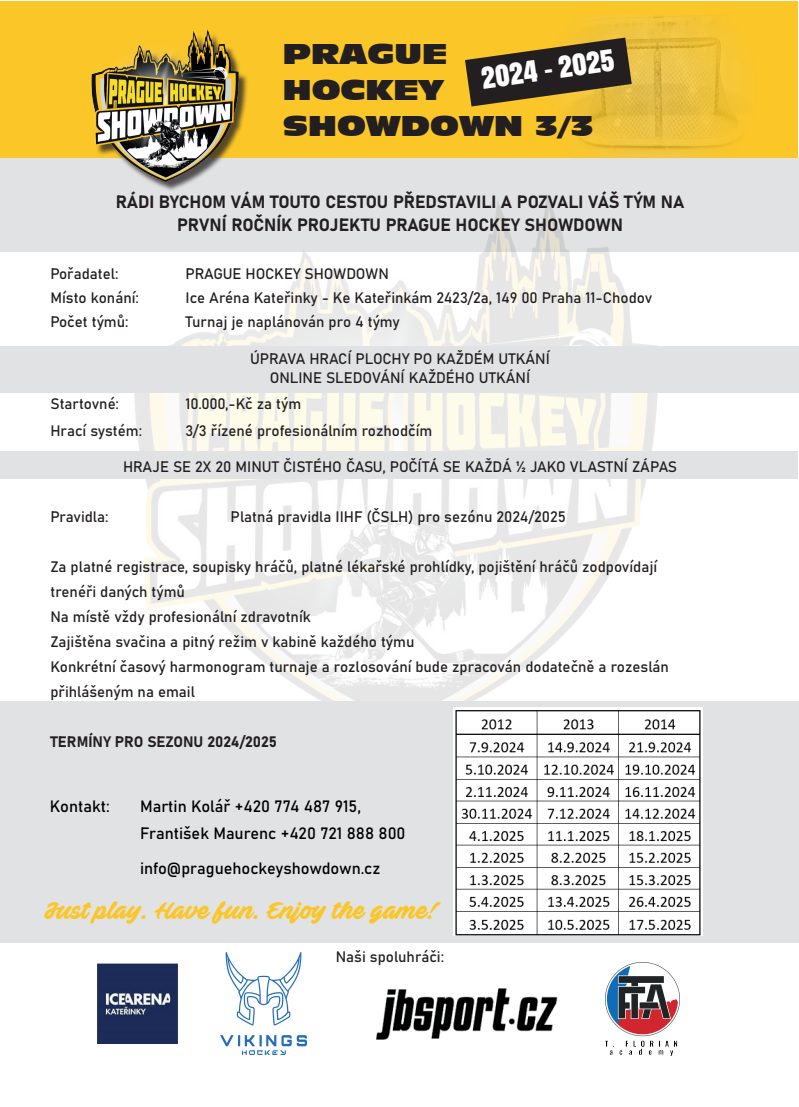
<style>
.page{position:relative;width:799px;height:1107px;background:#fff}
.page>*{position:absolute;margin:0;border:0;box-sizing:border-box;transform-origin:0 0}
.t1{font:27.5px "Anton";color:#fff}
.t2{font:26.62px/35.9px "Incised 901 BT Nord";color:#231f20}
.t3{font:23.75px "Ave Fedan PERSONALUSEONLY";color:#fac628}
.t4{font:17.5px/22.5px "Bahnschrift";color:#231f20;text-align:center}
.t5{font:16.25px/27.5px "Bahnschrift";color:#000}
.t6{font:15px/25px "Bahnschrift";color:#231f20;text-align:center}
</style>
<div class="page">
<div style="left:0;top:158px;width:798px;height:93px;background:#e1e2e4"></div>
<img style="left:34px;top:157px;width:723px;height:544px">
<div style="left:0;top:451px;width:797px;height:28px;background:#e1e2e4"></div>
<div style="left:1px;top:346px;width:797px;height:47px;background:#e1e2e4"></div>
<div style="left:1px;top:1px;width:797px;height:156px;background:#fac628"></div>
<div style="left:0;top:701px;width:797px;height:242px;background:#e1e2e4"></div>
<img style="left:63px;top:29px;width:203px;height:183px">
<img style="left:544px;top:15px;width:213px;height:143px">
<svg style="left:465px;top:38px;width:166px;height:68px"></svg>
<img style="left:453px;top:707px;width:249px;height:228px">
<img style="left:98px;top:963px;width:79px;height:80px">
<img style="left:376px;top:988px;width:182px;height:52px">
<img style="left:605px;top:962px;width:75px;height:93px">
<img style="left:221px;top:952px;width:85px;height:102px">
<h2 class="t2" style="left:283px;top:36px;width:312px">PRAGUE<br>HOCKEY<br>SHOWDOWN 3/3</h2>
<h1 class="t1" style="left:478px;top:57px;width:135px;rotate:-8deg">2024 - 2025</h1>
<p class="t4" style="left:116px;top:189px;width:570px">RÁDI BYCHOM VÁM TOUTO CESTOU PŘEDSTAVILI A POZVALI VÁŠ TÝM NA<br>PRVNÍ ROČNÍK PROJEKTU PRAGUE HOCKEY SHOWDOWN</p>
<p class="t6" style="left:50px;top:260px;width:69px">Pořadatel:</p>
<p class="t6" style="left:185px;top:260px;width:205px">PRAGUE HOCKEY SHOWDOWN</p>
<p class="t6" style="left:50px;top:284px;width:90px">Místo konání:</p>
<p class="t6" style="left:185px;top:284px;width:468px">Ice Aréna Kateřinky - Ke Kateřinkám 2423/2a, 149 00 Praha 11-Chodov</p>
<p class="t6" style="left:50px;top:308px;width:80px">Počet týmů:</p>
<p class="t6" style="left:185px;top:308px;width:216px">Turnaj je naplánován pro 4 týmy</p>
<p class="t6" style="left:250px;top:348px;width:301px;line-height:18.8px">ÚPRAVA HRACÍ PLOCHY PO KAŽDÉM UTKÁNÍ<br>ONLINE SLEDOVÁNÍ KAŽDÉHO UTKÁNÍ</p>
<p class="t6" style="left:50px;top:390px;width:70px">Startovné:</p>
<p class="t6" style="left:185px;top:390px;width:117px">10.000,-Kč za tým</p>
<p class="t6" style="left:50px;top:416px;width:93px">Hrací systém:</p>
<p class="t6" style="left:185px;top:416px;width:248px">3/3 řízené profesionálním rozhodčím</p>
<p class="t6" style="left:123px;top:453px;width:555px">HRAJE SE 2X 20 MINUT ČISTÉHO ČASU, POČÍTÁ SE KAŽDÁ ½ JAKO VLASTNÍ ZÁPAS</p>
<p class="t6" style="left:50px;top:503px;width:60px">Pravidla:</p>
<p class="t6" style="left:230px;top:503px;width:337px">Platná pravidla IIHF (ČSLH) pro sezónu 2024/2025</p>
<p class="t6" style="left:50px;top:553px;width:619px;text-align:left">Za platné registrace, soupisky hráčů, platné lékařské prohlídky, pojištění hráčů zodpovídají trenéři daných týmů<br>Na místě vždy profesionální zdravotník<br>Zajištěna svačina a pitný režim v kabině každého týmu<br>Konkrétní časový harmonogram turnaje a rozlosování bude zpracován dodatečně a rozeslán přihlášeným na email</p>
<p class="t6" style="left:50px;top:728px;width:228px">TERMÍNY PRO SEZONU 2024/2025</p>
<p class="t5" style="left:50px;top:791px;width:61px">Kontakt:</p>
<p class="t5" style="left:140px;top:791px;width:267px">Martin Kolář +420 774 487 915,<br>František Maurenc +420 721 888 800</p>
<p class="t5" style="left:140px;top:853px;width:242px">info@praguehockeyshowdown.cz</p>
<h3 class="t3" style="left:44px;top:896px;width:391px">Just play. Have fun. Enjoy the game!</h3>
<p class="t6" style="left:335px;top:943px;width:110px">Naši spoluhráči:</p>
</div>
